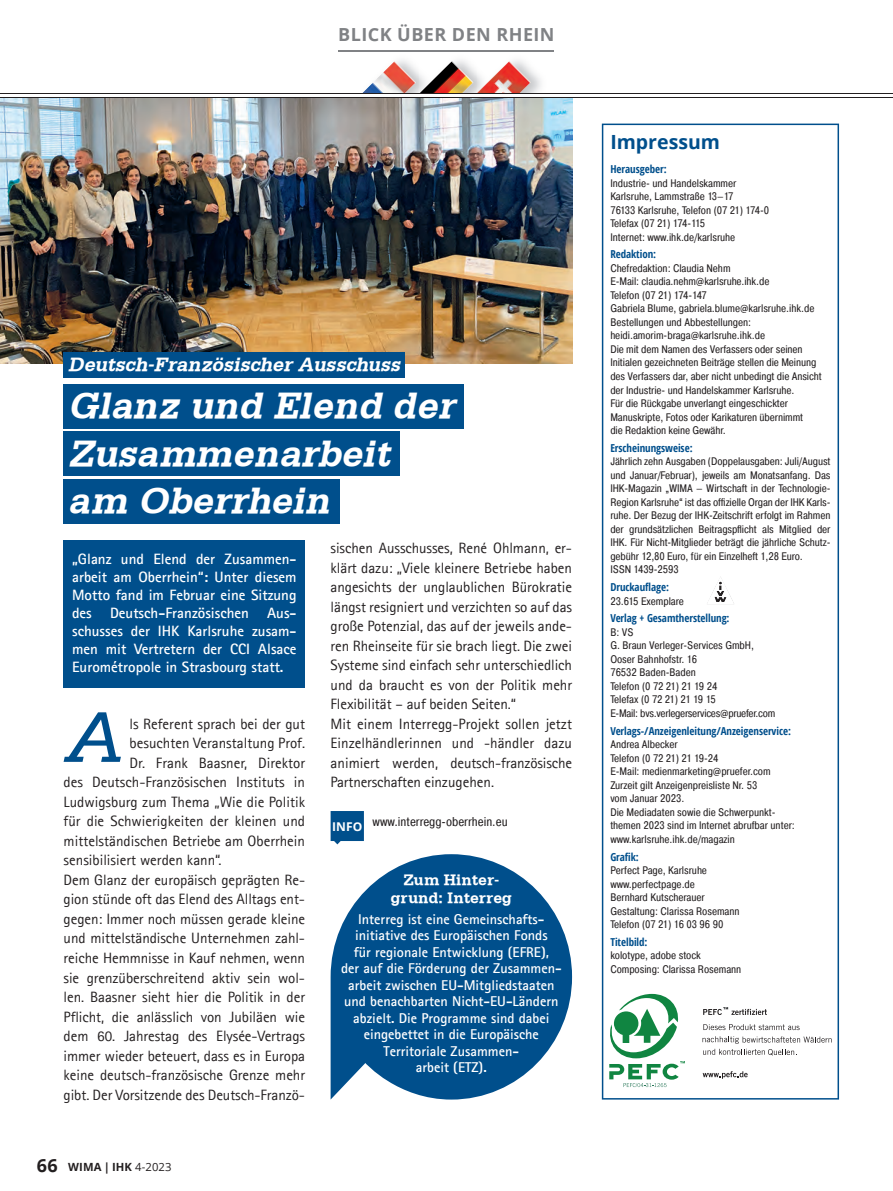
<style>
.page{position:relative;width:893px;height:1191px;background:#fff}
.page>*{position:absolute;margin:0;border:0;box-sizing:border-box;transform-origin:0 0}
.t1{font:italic 70.8px "Stefan";color:#004f8c}
.t2{font:italic 700 36.15px/47.4px "Stefan";color:#fff}
.t3{font:700 19.5px "Open Sans";color:#004f8c}
.t4{font:italic 700 19.05px "Stefan";color:#fff}
.t5{font:700 18px "Open Sans";letter-spacing:.025em;color:#808285}
.t6{font:15px/19.5px "Agfa Rotis Sans Serif";letter-spacing:-.005em;color:#231f20}
.t7{font:700 15px/18px "Agfa Rotis Sans Serif";color:#fff;text-align:justify}
.t8{font:700 15px/18px "Stefan";color:#fff;text-align:center}
.t9{font:700 14.25px/16.5px "Agfa Rotis Sans Serif";color:#fff;text-align:center}
.t10{font:12.75px "Pragmatica Cond";color:#231f20}
.t11{font:700 11.25px "Open Sans";letter-spacing:.01em;color:#231f20}
.t12{font:10.95px/13.5px "Pragmatica Cond";letter-spacing:-.01em;color:#231f20}
.t13{font:700 condensed 10.95px "Open Sans";letter-spacing:-.005em;color:#004f8c}
.s1{font-size:18px}
.s2{font-weight:400}
</style>
<div class="page">
<img style="left:0;top:98px;width:572px;height:265px">
<img style="left:399px;top:60px;width:142px;height:33px">
<img style="left:362px;top:61px;width:54px;height:32px">
<img style="left:420px;top:61px;width:53px;height:32px">
<img style="left:477px;top:60px;width:12px;height:1px">
<img style="left:477px;top:61px;width:54px;height:32px">
<hr style="left:338px;top:50px;width:216px;height:1px;background:#808285">
<hr style="left:0;top:93px;width:893px;height:1px;background:#231f20">
<hr style="left:0;top:97px;width:893px;height:1px;background:#231f20">
<div style="left:64px;top:540px;width:241px;height:147px;background:#004f8c"></div>
<svg style="left:330px;top:811px;width:34px;height:33px"></svg>
<svg style="left:602px;top:124px;width:237px;height:975px"></svg>
<div style="left:706px;top:576px;width:29px;height:28px;background:#fff"></div>
<img style="left:707px;top:578px;width:27px;height:25px">
<svg style="left:609px;top:993px;width:76px;height:93px"></svg>
<svg style="left:703px;top:1023px;width:96px;height:6px"></svg>
<svg style="left:702px;top:1036px;width:129px;height:19px"></svg>
<svg style="left:702px;top:1071px;width:45px;height:7px"></svg>
<svg style="left:703px;top:1007px;width:64px;height:7px"></svg>
<div style="left:63px;top:352px;width:342px;height:26px;background:#004f8c"></div>
<div style="left:63px;top:384px;width:401px;height:44px;background:#004f8c"></div>
<div style="left:63px;top:431px;width:336px;height:45px;background:#004f8c"></div>
<div style="left:63px;top:479px;width:277px;height:44px;background:#004f8c"></div>
<svg style="left:330px;top:854px;width:242px;height:245px;fill:#004f8c"></svg>
<h3 class="t5" style="left:338px;top:22px;width:218px">BLICK ÜBER DEN RHEIN</h3>
<h3 class="t4" style="left:68px;top:352px;width:338px">Deutsch-Französischer Ausschuss</h3>
<h2 class="t2" style="left:68px;top:381px;width:396px">Glanz und Elend der<br>Zusammenarbeit am Oberrhein</h2>
<p class="t7" style="left:72px;top:549px;width:226px">„Glanz und Elend der Zusammen&shy;arbeit am Oberrhein“: Unter diesem Motto fand im Februar eine Sitzung des Deutsch-Französischen Aus&shy;schusses der IHK Karlsruhe zusam&shy;men mit Vertretern der CCI Alsace Eurométropole in Strasbourg statt.</p>
<h1 class="t1" style="left:66px;top:692px;width:60px">A</h1>
<h3 class="t6" style="left:130px;top:713px;width:177px">ls Referent sprach bei der gut</h3>
<h3 class="t6" style="left:130px;top:733px;width:177px">besuchten Veranstaltung Prof.</h3>
<h3 class="t6" style="left:130px;top:752px;width:177px">Dr. Frank Baasner, Direktor</h3>
<h3 class="t6" style="left:64px;top:772px;width:243px">des Deutsch-Französischen Instituts in</h3>
<h3 class="t6" style="left:64px;top:791px;width:243px">Ludwigsburg zum Thema „Wie die Politik</h3>
<h3 class="t6" style="left:64px;top:811px;width:243px">für die Schwierigkeiten der kleinen und</h3>
<h3 class="t6" style="left:64px;top:830px;width:243px">mittelständischen Betriebe am Oberrhein</h3>
<h3 class="t6" style="left:64px;top:850px;width:159px">sensibilisiert werden kann“.</h3>
<h3 class="t6" style="left:64px;top:869px;width:243px">Dem Glanz der europäisch geprägten Re-</h3>
<h3 class="t6" style="left:64px;top:889px;width:243px">gion stünde oft das Elend des Alltags ent-</h3>
<h3 class="t6" style="left:64px;top:908px;width:243px">gegen: Immer noch müssen gerade kleine</h3>
<h3 class="t6" style="left:64px;top:928px;width:243px">und mittelständische Unternehmen zahl-</h3>
<h3 class="t6" style="left:64px;top:947px;width:243px">reiche Hemmnisse in Kauf nehmen, wenn</h3>
<h3 class="t6" style="left:64px;top:967px;width:243px">sie grenzüberschreitend aktiv sein wol-</h3>
<h3 class="t6" style="left:64px;top:986px;width:243px">len. Baasner sieht hier die Politik in der</h3>
<h3 class="t6" style="left:64px;top:1006px;width:243px">Pflicht, die anlässlich von Jubiläen wie</h3>
<h3 class="t6" style="left:64px;top:1025px;width:243px">dem 60. Jahrestag des Elysée-Vertrags</h3>
<h3 class="t6" style="left:64px;top:1045px;width:243px">immer wieder beteuert, dass es in Europa</h3>
<h3 class="t6" style="left:64px;top:1064px;width:243px">keine deutsch-französische Grenze mehr</h3>
<h3 class="t6" style="left:64px;top:1084px;width:243px">gibt. Der Vorsitzende des Deutsch-Franzö-</h3>
<p class="t11" style="left:37px;top:1158px;width:136px"><span class="s1">66</span> WIMA | IHK <span class="s2">4-2023</span></p>
<p class="t6" style="left:330px;top:538px;width:243px">sischen Ausschusses, René Ohlmann, er&shy;klärt dazu: „Viele kleinere Betriebe haben angesichts der unglaublichen Bürokratie längst resigniert und verzichten so auf das große Potenzial, das auf der jeweils ande&shy;ren Rheinseite für sie brach liegt. Die zwei Systeme sind einfach sehr unterschiedlich und da braucht es von der Politik mehr Flexibilität – auf beiden Seiten.“<br>Mit einem Interregg-Projekt sollen jetzt Einzelhändlerinnen und -händler dazu animiert werden, deutsch-französische Part nerschaften ein zugehen.</p>
<p class="t10" style="left:332px;top:814px;width:177px"><sub>INFO</sub> www.interregg-oberrhein.eu</p>
<h3 class="t8" style="left:391px;top:870px;width:123px">Zum Hinter&shy;grund: Interreg</h3>
<p class="t9" style="left:341px;top:910px;width:222px">Interreg ist eine Gemeinschafts&shy;initiative des Europäischen Fonds<br>für regionale Entwicklung (EFRE),<br>der auf die Förderung der Zusammen&shy;arbeit zwischen EU-Mitgliedstaaten und benachbarten Nicht-EU-Ländern abzielt. Die Programme sind dabei eingebettet in die Europäische<br>Territoriale Zusammen-<br>arbeit (ETZ).</p>
<h3 class="t3" style="left:610px;top:128px;width:111px">Impressum</h3>
<p class="t13" style="left:610px;top:161px;width:58px">Herausgeber:</p>
<p class="t12" style="left:610px;top:176px;width:160px">Industrie- und Handelskammer<br>Karlsruhe, Lammstraße 13–17<br>76133 Karlsruhe, Telefon (07 21) 174-0<br>Telefax (07 21) 174-115<br>Internet: www.ihk.de/karlsruhe</p>
<p class="t13" style="left:610px;top:247px;width:47px">Redaktion:</p>
<p class="t12" style="left:610px;top:261px;width:213px">Chefredaktion: Claudia Nehm<br>E-Mail: claudia.nehm@karlsruhe.ihk.de<br>Telefon (07 21) 174-147<br>Gabriela Blume, gabriela.blume@karlsruhe.ihk.de Bestellungen und Abbestellungen: heidi.amorim-braga@karlsruhe.ihk.de<br>Die mit dem Namen des Verfassers oder seinen Initialen ge zeich neten Beiträge stellen die Meinung des Ver fas sers dar, aber nicht unbedingt die Ansicht der In dustrie- und Handels kam mer Karlsruhe.<br>Für die Rück gabe unverlangt ein ge schick ter Manuskripte, Fo tos oder Kari katuren übernimmt<br>die Re dak tion keine Ge währ.</p>
<p class="t13" style="left:610px;top:440px;width:84px">Erscheinungsweise:</p>
<p class="t12" style="left:610px;top:454px;width:222px">Jährlich zehn Ausgaben (Doppelausgaben: Juli/August und Janu ar/Februar), jeweils am Monatsanfang. Das IHK-Magazin „WIMA – Wirtschaft in der Technologie-Region Karlsruhe“ ist das offizielle Organ der IHK Karls&shy;ruhe. Der Bezug der IHK-Zeitschrift erfolgt im Rahmen der grundsätzlichen Beitragspflicht als Mitglied der IHK. Für Nicht-Mitglieder beträgt die jährliche Schutz&shy;gebühr 12,80 Euro, für ein Einzelheft 1,28 Euro.<br>ISSN 1439-2593</p>
<p class="t13" style="left:610px;top:579px;width:60px">Druckauflage:</p>
<p class="t12" style="left:610px;top:594px;width:75px">23.615 Exemplare</p>
<p class="t13" style="left:610px;top:610px;width:121px">Verlag + Gesamtherstellung:</p>
<p class="t12" style="left:610px;top:625px;width:167px">B: VS<br>G. Braun Verleger-Services GmbH,<br>Ooser Bahnhofstr. 16<br>76532 Baden-Baden<br>Telefon (0 72 21) 21 19 24<br>Telefax (0 72 21) 21 19 15<br>E-Mail: bvs.verlegerservices@pruefer.com</p>
<p class="t13" style="left:610px;top:723px;width:182px">Verlags-/Anzeigenleitung/Anzeigenservice:</p>
<p class="t12" style="left:610px;top:737px;width:186px">Andrea Albecker<br>Telefon (0 72 21) 21 19-24<br>E-Mail: medienmarketing@pruefer.com<br>Zurzeit gilt Anzeigen preis liste Nr. 53<br>vom Januar 2023.<br>Die Me dia daten so wie die Schwer punkt -<br>the men 2023 sind im Internet abrufbar un ter: www.karlsruhe.ihk.de/magazin</p>
<p class="t13" style="left:610px;top:848px;width:30px">Grafik:</p>
<p class="t12" style="left:610px;top:863px;width:131px">Perfect Page, Karlsruhe www.perfectpage.de<br>Bernhard Kutscherauer<br>Gestaltung: Clarissa Rosemann<br>Telefon (07 21) 16 03 96 90</p>
<p class="t13" style="left:610px;top:934px;width:39px">Titelbild:</p>
<p class="t12" style="left:610px;top:948px;width:133px">kolotype, adobe stock<br>Composing: Clarissa Rosemann</p>
</div>
